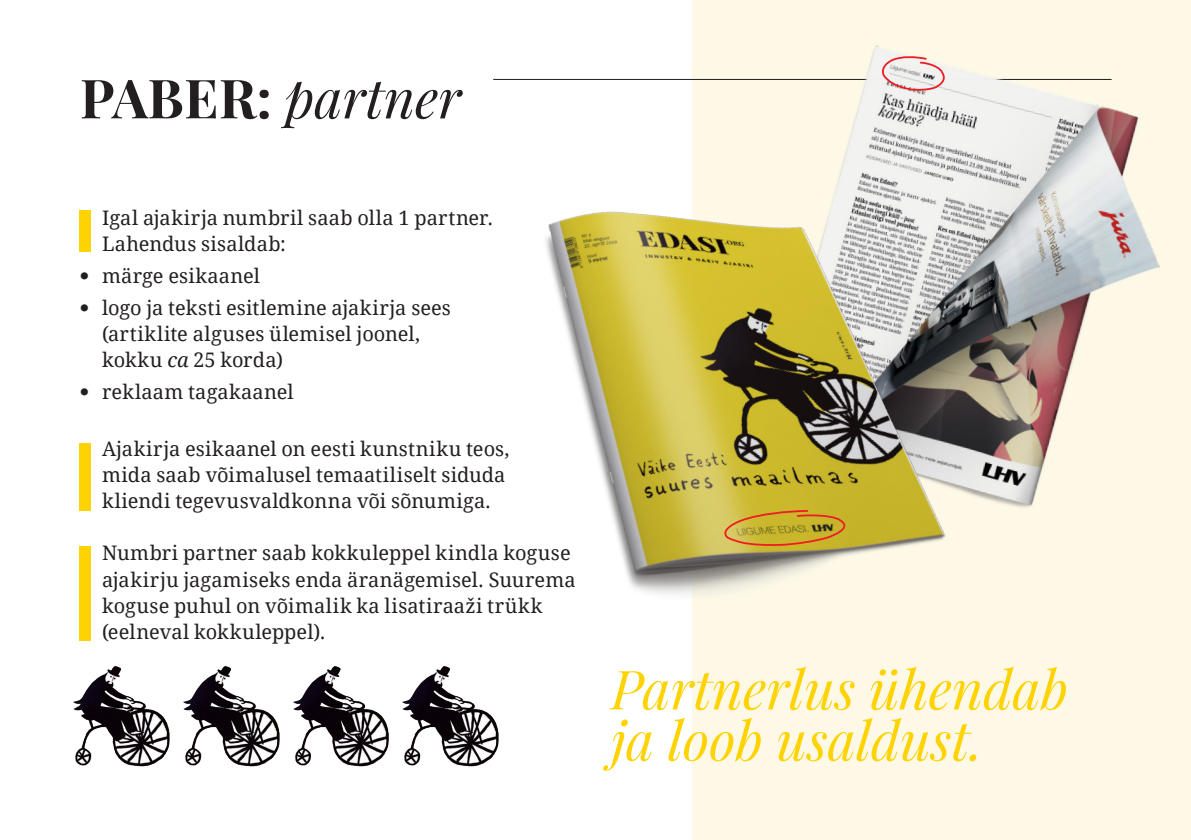
<style>
.page{position:relative;width:1191px;height:840px;background:#fff}
.page>*{position:absolute;margin:0;border:0;box-sizing:border-box;transform-origin:0 0}
.Pealkiri_Bold{font:italic 54px/51px "Playfair Display";color:#fed304}
.Pealkiri_Bold-2{font:italic 54px "Playfair Display";color:#231f20}
.Body{font:20px/26px "Droid Serif";letter-spacing:.01em;color:#231f20}
.s1{font-weight:700;font-style:normal}
.s2{font-family:"Helvetica Neue LT Pro";font-weight:100;font-stretch:expanded}
.s3{font-style:italic}
</style>
<div class="page">
<div style="left:692px;top:0;width:499px;height:839px;background:#fef9e6"></div>
<div style="left:79px;top:210px;width:12px;height:41px;background:#fed304"></div>
<div style="left:79px;top:442px;width:12px;height:68px;background:#fed304"></div>
<div style="left:79px;top:545px;width:12px;height:94px;background:#fed304"></div>
<img style="left:73px;top:666px;width:236px;height:101px">
<img style="left:309px;top:48px;width:851px;height:719px">
<svg style="left:721px;top:508px;width:126px;height:38px;background:#c8a433"></svg>
<p class="Pealkiri_Bold-2" style="left:80px;top:62px;width:383px"><span class="s1">PABER:</span> partner</p>
<p class="Body" style="left:102px;top:204px;width:393px">Igal ajakirja numbril saab olla 1 partner.<br>Lahendus sisaldab:</p>
<p class="Body" style="left:79px;top:262px;width:182px"><span class="s2">•</span> märge esikaanel</p>
<p class="Body" style="left:102px;top:294px;width:350px;text-indent:-23px"><span class="s2">•</span> logo ja teksti esitlemine ajakirja sees (artiklite alguses ülemisel joonel, kokku <span class="s3">ca</span> 25 korda)</p>
<p class="Body" style="left:79px;top:377px;width:216px"><span class="s2">•</span> reklaam tagakaanel</p>
<p class="Body" style="left:102px;top:435px;width:409px">Ajakirja esikaanel on eesti kunstniku teos, mida saab võimalusel temaatiliselt siduda kliendi tegevusvaldkonna või sõnumiga.</p>
<p class="Body" style="left:102px;top:539px;width:475px">Numbri partner saab kokkuleppel kindla koguse ajakirju jagamiseks enda äranägemisel. Suurema koguse puhul on võimalik ka lisatiraaži trükk (eelneval kokkuleppel).</p>
<p class="Pealkiri_Bold" style="left:611px;top:662px;width:458px">Partnerlus ühendab ja loob usaldust.</p>
</div>
